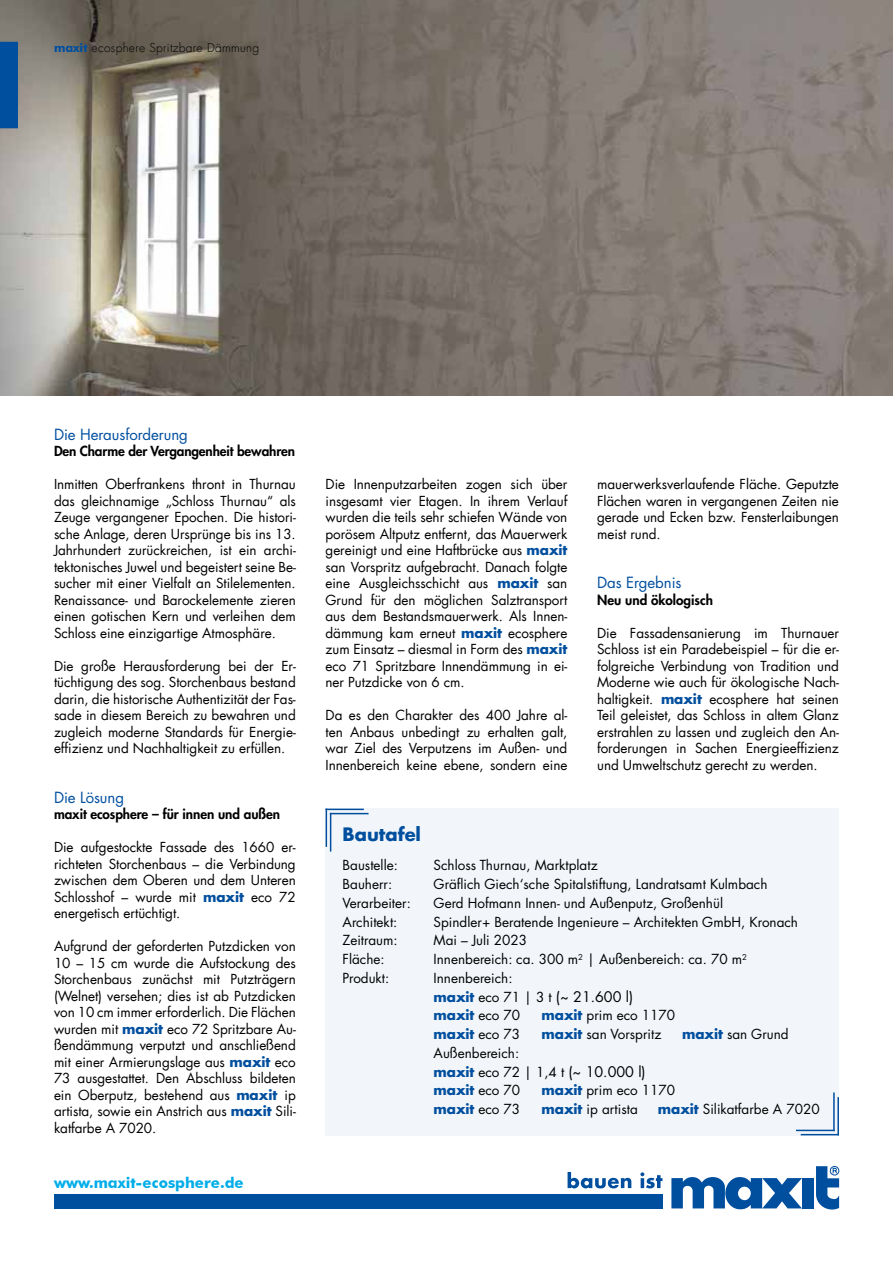
<style>
.page{position:relative;width:893px;height:1263px;background:#fff}
.page>*{position:absolute;margin:0;border:0;box-sizing:border-box;transform-origin:0 0}
.t1{font:700 18px "Futura LT Pro";color:#004f9f}
.t2{font:15px "Futura LT Pro";letter-spacing:-.005em;color:#004f9f}
.t3{font:700 15px "Futura BT";color:#00ade9}
.t4{font:14.25px "Futura LT Pro";color:#000}
.t5{font:13.5px/16.5px "Futura LT";letter-spacing:-.005em;color:#000;text-align:justify}
.t6{font:13.5px/18.8px "Futura LT Pro";color:#000}
.t7{font:800 13.5px "Futura LT Pro";letter-spacing:-.005em;color:#000}
.t8{font:700 13.5px "Futura LT";letter-spacing:-.005em;color:#004f9f}
.t9{font:300 12px "Futura LT";letter-spacing:.025em;color:#000}
.s1{font-family:"Futura BT";font-weight:700;color:#004f9f}
.s2{font-weight:700;color:#004f9f}
.s3{font-family:"Futura LT";font-weight:700;font-size:13.5px;color:#004f9f}
.s4{font-size:13.5px}
.s5{font-family:"Futura LT Pro";font-weight:400;color:#000}
.s6{font-family:"Futura LT";font-weight:700;color:#004f9f}
.s7{font-size:14.25px}
</style>
<div class="page">
<img style="left:0;top:0;width:893px;height:395px">
<div style="left:322px;top:804px;width:520px;height:335px;background:#fff;opacity:.75"></div>
<div style="left:326px;top:808px;width:513px;height:327px;background:#f2f6fa"></div>
<div style="left:0;top:42px;width:18px;height:86px;background:#004f9f"></div>
<hr style="left:326px;top:809px;width:1px;height:38px;background:#004f9f">
<hr style="left:330px;top:813px;width:1px;height:38px;background:#004f9f">
<hr style="left:326px;top:809px;width:38px;height:1px;background:#004f9f">
<hr style="left:330px;top:813px;width:39px;height:1px;background:#004f9f">
<hr style="left:837px;top:1097px;width:2px;height:38px;background:#004f9f">
<hr style="left:833px;top:1092px;width:2px;height:39px;background:#004f9f">
<hr style="left:801px;top:1134px;width:38px;height:1px;background:#004f9f">
<hr style="left:796px;top:1130px;width:39px;height:1px;background:#004f9f">
<svg style="left:568px;top:1172px;width:94px;height:16px"></svg>
<div style="left:54px;top:1193px;width:609px;height:15px;background:#004f9f"></div>
<svg style="left:816px;top:1166px;width:23px;height:43px"></svg>
<div style="left:802px;top:1178px;width:12px;height:30px;background:#004f9f"></div>
<svg style="left:671px;top:1177px;width:131px;height:32px"></svg>
<p class="t9" style="left:54px;top:41px;width:207px"><span class="s1">maxit</span> ecosphere Spritzbare Dämmung</p>
<p class="t2" style="left:54px;top:424px;width:135px">Die Herausforderung</p>
<p class="t7" style="left:54px;top:441px;width:242px">Den Charme der Vergangenheit bewahren</p>
<p class="t5" style="left:54px;top:476px;width:243px">Inmitten Oberfrankens thront in Thurnau das gleichnamige „Schloss Thurnau“ als Zeuge vergangener Epochen. Die histori&shy;sche Anlage, deren Ursprünge bis ins 13.<br>Jahrhundert zurückreichen, ist ein archi&shy;tektonisches Juwel und begeistert seine Be&shy;sucher mit einer Vielfalt an Stilelementen.<br>Renaissance- und Barockelemente zieren einen gotischen Kern und verleihen dem Schloss eine einzigartige Atmosphäre.</p>
<p class="t5" style="left:54px;top:658px;width:243px">Die große Herausforderung bei der Er&shy;tüchtigung des sog. Storchenbaus bestand darin, die historische Authentizität der Fas&shy;sade in diesem Bereich zu bewahren und zugleich moderne Standards für Energie&shy;effizienz und Nachhaltigkeit zu erfüllen.</p>
<p class="t2" style="left:54px;top:787px;width:72px">Die Lösung</p>
<p class="t7" style="left:54px;top:804px;width:228px">maxit ecosphere – für innen und außen</p>
<p class="t5" style="left:54px;top:839px;width:243px">Die aufgestockte Fassade des 1660 er&shy;richteten Storchenbaus – die Verbindung zwischen dem Oberen und dem Unteren Schlosshof – wurde mit <span class="s2">maxit</span> eco 72 energetisch ertüchtigt.</p>
<p class="t5" style="left:54px;top:938px;width:243px">Aufgrund der geforderten Putzdicken von 10 – 15 cm wurde die Aufstockung des Storchenbaus zunächst mit Putzträgern (Welnet) versehen; dies ist ab Putzdicken von 10 cm immer erforderlich. Die Flächen wurden mit <span class="s2">maxit</span> eco 72 Spritzbare Au&shy;ßendämmung verputzt und anschließend mit einer Armierungslage aus <span class="s2">maxit</span> eco 73 ausgestattet. Den Abschluss bildeten ein Oberputz, bestehend aus <span class="s2">maxit</span> ip artista, sowie ein Anstrich aus <span class="s2">maxit</span> Sili&shy;katfarbe A 7020.</p>
<p class="t3" style="left:54px;top:1173px;width:191px">www.maxit-ecosphere.de</p>
<p class="t5" style="left:326px;top:476px;width:243px">Die Innenputzarbeiten zogen sich über insgesamt vier Etagen. In ihrem Verlauf wurden die teils sehr schiefen Wände von porösem Altputz entfernt, das Mauerwerk gereinigt und eine Haftbrücke aus <span class="s2">maxit </span>san Vorspritz aufgebracht. Danach folgte eine Ausgleichsschicht aus <span class="s2">maxit</span> san Grund für den möglichen Salztransport aus dem Bestandsmauerwerk. Als Innen&shy;dämmung kam erneut <span class="s2">maxit</span> ecosphere zum Einsatz – diesmal in Form des <span class="s2">maxit </span>eco 71 Spritzbare Innendämmung in ei&shy;ner Putzdicke von 6 cm.</p>
<p class="t5" style="left:326px;top:707px;width:243px">Da es den Charakter des 400 Jahre al&shy;ten Anbaus unbedingt zu erhalten galt, war Ziel des Verputzens im Außen- und Innenbereich keine ebene, sondern eine</p>
<p class="t5" style="left:597px;top:476px;width:243px">mauerwerksverlaufende Fläche. Geputzte Flächen waren in vergangenen Zeiten nie gerade und Ecken bzw. Fensterlaibungen meist rund.</p>
<p class="t2" style="left:597px;top:572px;width:86px">Das Ergebnis</p>
<p class="t7" style="left:597px;top:589px;width:117px">Neu und ökologisch</p>
<p class="t5" style="left:597px;top:625px;width:243px">Die Fassadensanierung im Thurnauer Schloss ist ein Paradebeispiel – für die er&shy;folgreiche Verbindung von Tradition und Moderne wie auch für ökologische Nach&shy;haltigkeit. <span class="s2">maxit</span> ecosphere hat seinen Teil geleistet, das Schloss in altem Glanz erstrahlen zu lassen und zugleich den An&shy;forderungen in Sachen Energieeffizienz und Umweltschutz gerecht zu werden.</p>
<h1 class="t1" style="left:343px;top:820px;width:80px">Bautafel</h1>
<p class="t6" style="left:343px;top:856px;width:57px">Baustelle:</p>
<p class="t6" style="left:434px;top:856px;width:166px">Schloss Thurnau, Marktplatz</p>
<p class="t6" style="left:343px;top:874px;width:51px">Bauherr:</p>
<p class="t6" style="left:434px;top:874px;width:335px">Gräflich Giech‘sche Spitalstiftung, Landratsamt Kulmbach</p>
<p class="t6" style="left:343px;top:893px;width:70px">Verarbeiter:</p>
<p class="t6" style="left:434px;top:893px;width:291px">Gerd Hofmann Innen- und Außenputz, Großenhül</p>
<p class="t6" style="left:343px;top:912px;width:56px">Architekt:</p>
<p class="t6" style="left:434px;top:912px;width:366px">Spindler+ Beratende Ingenieure – Architekten GmbH, Kronach</p>
<p class="t6" style="left:343px;top:931px;width:57px">Zeitraum:</p>
<p class="t6" style="left:434px;top:931px;width:95px">Mai – Juli 2023</p>
<p class="t6" style="left:343px;top:949px;width:44px">Fläche:</p>
<p class="t6" style="left:434px;top:949px;width:315px">Innenbereich: ca. 300 m<sup>2</sup> | Außenbereich: ca. 70 m<sup>2</sup></p>
<p class="t6" style="left:343px;top:968px;width:48px">Produkt:</p>
<p class="t6" style="left:434px;top:968px;width:80px">Innenbereich:</p>
<p class="t4" style="left:434px;top:986px;width:201px"><span class="s3">maxit</span> <span class="s4">eco 71 | 3 t</span> (~ 21.600 l)</p>
<p class="t8" style="left:434px;top:1006px;width:88px">maxit <span class="s5">eco 70</span></p>
<p class="t6" style="left:542px;top:1006px;width:135px"><span class="s6">maxit</span> prim eco 1170</p>
<p class="t8" style="left:434px;top:1025px;width:88px">maxit <span class="s5">eco 73</span></p>
<p class="t6" style="left:542px;top:1024px;width:121px"><span class="s6">maxit</span> san Vorspritz</p>
<p class="t6" style="left:682px;top:1024px;width:108px"><span class="s6">maxit</span> san Grund</p>
<p class="t6" style="left:434px;top:1043px;width:214px">Außenbereich:<br><span class="s6">maxit</span> eco 72 | 1,4 t <span class="s7">(~ 10.000 l)</span></p>
<p class="t8" style="left:434px;top:1081px;width:88px">maxit <span class="s5">eco 70</span></p>
<p class="t6" style="left:542px;top:1081px;width:135px"><span class="s6">maxit</span> prim eco 1170</p>
<p class="t8" style="left:434px;top:1100px;width:88px">maxit <span class="s5">eco 73</span></p>
<p class="t6" style="left:542px;top:1099px;width:98px"><span class="s6">maxit</span> ip artista</p>
<p class="t6" style="left:658px;top:1099px;width:163px"><span class="s6">maxit</span> Silikatfarbe A 7020</p>
</div>
